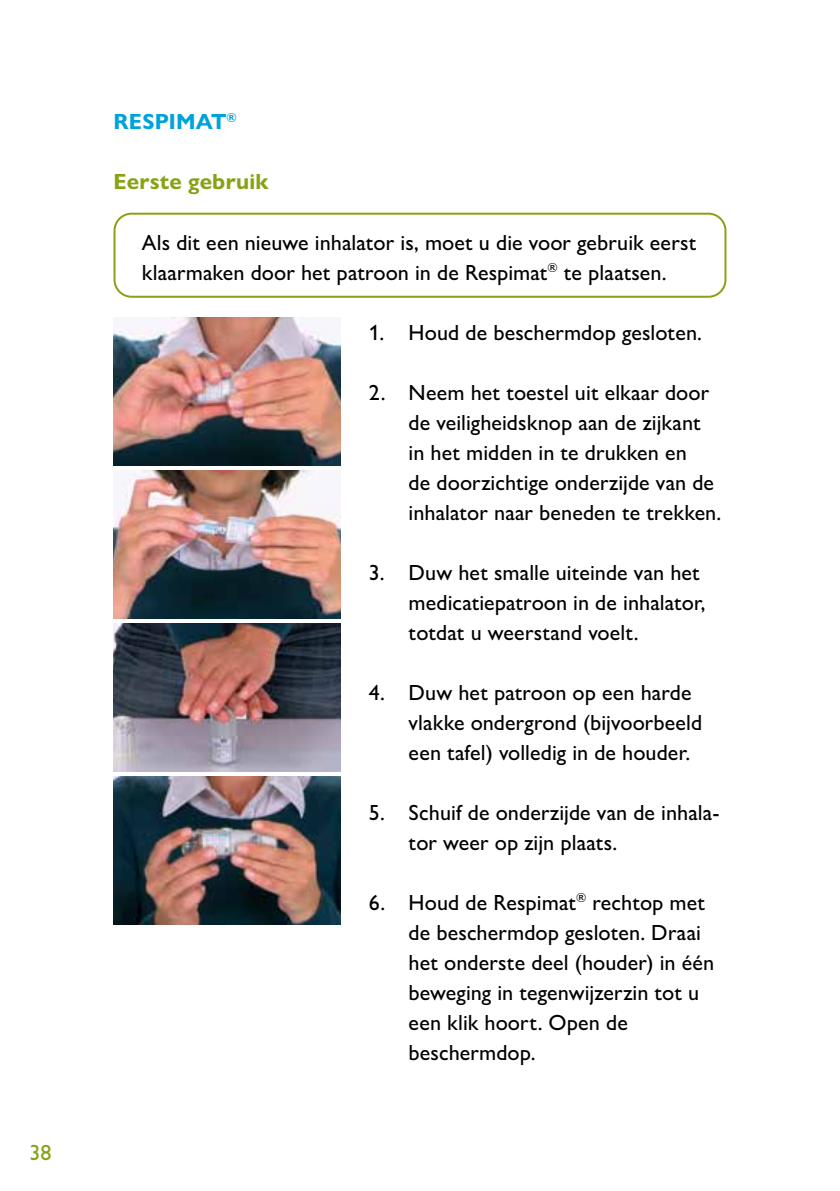
<style>
.page{position:relative;width:840px;height:1191px;background:#fff}
.page>*{position:absolute;margin:0;border:0;box-sizing:border-box;transform-origin:0 0}
.t1{font:500 22px/30px "Gill Sans Nova";letter-spacing:.005em;color:#000}
.t2{font:700 22px "Gill Sans Nova";letter-spacing:.01em;color:#86a315}
.t3{font:700 22px "Gill Sans Nova";letter-spacing:.01em;color:#00a2dc}
.t4{font:500 22px "Gill Sans Nova";color:#86a315}
</style>
<div class="page">
<img style="left:113px;top:317px;width:227px;height:148px">
<img style="left:113px;top:471px;width:227px;height:147px">
<img style="left:113px;top:777px;width:227px;height:147px">
<img style="left:113px;top:624px;width:227px;height:147px">
<div style="left:113px;top:213px;width:613px;height:85px;border:2px solid #86a315;border-radius:17px"></div>
<p class="t4" style="left:29px;top:1138px;width:23px">38</p>
<p class="t3" style="left:113px;top:108px;width:125px">RESPIMAT<sup>®</sup></p>
<p class="t2" style="left:113px;top:168px;width:156px">Eerste gebruik</p>
<p class="t1" style="left:142px;top:227px;width:555px">Als dit een nieuwe inhalator is, moet u die voor gebruik eerst klaarmaken door het patroon in de Respimat<sup>®</sup> te plaatsen.</p>
<p class="t1" style="left:369px;top:317px;width:334px">1. Houd de beschermdop gesloten.</p>
<p class="t1" style="left:408px;top:377px;width:314px;text-indent:-40px">2. Neem het toestel uit elkaar door de veiligheidsknop aan de zijkant in het midden in te drukken en<br>de doorzichtige onderzijde van de inhalator naar beneden te trekken.</p>
<p class="t1" style="left:408px;top:557px;width:298px;text-indent:-40px">3. Duw het smalle uiteinde van het medicatiepatroon in de inhalator, totdat u weerstand voelt.</p>
<p class="t1" style="left:408px;top:677px;width:295px;text-indent:-40px">4. Duw het patroon op een harde vlakke ondergrond (bijvoorbeeld een tafel) volledig in de houder.</p>
<p class="t1" style="left:408px;top:797px;width:312px;text-indent:-40px">5. Schuif de onderzijde van de inhala&shy;tor weer op zijn plaats.</p>
<p class="t1" style="left:408px;top:887px;width:307px;text-indent:-40px">6. Houd de Respimat<sup>®</sup> rechtop met de beschermdop gesloten. Draai het onderste deel (houder) in één beweging in tegenwijzerzin tot u een klik hoort. Open de beschermdop.</p>
</div>
